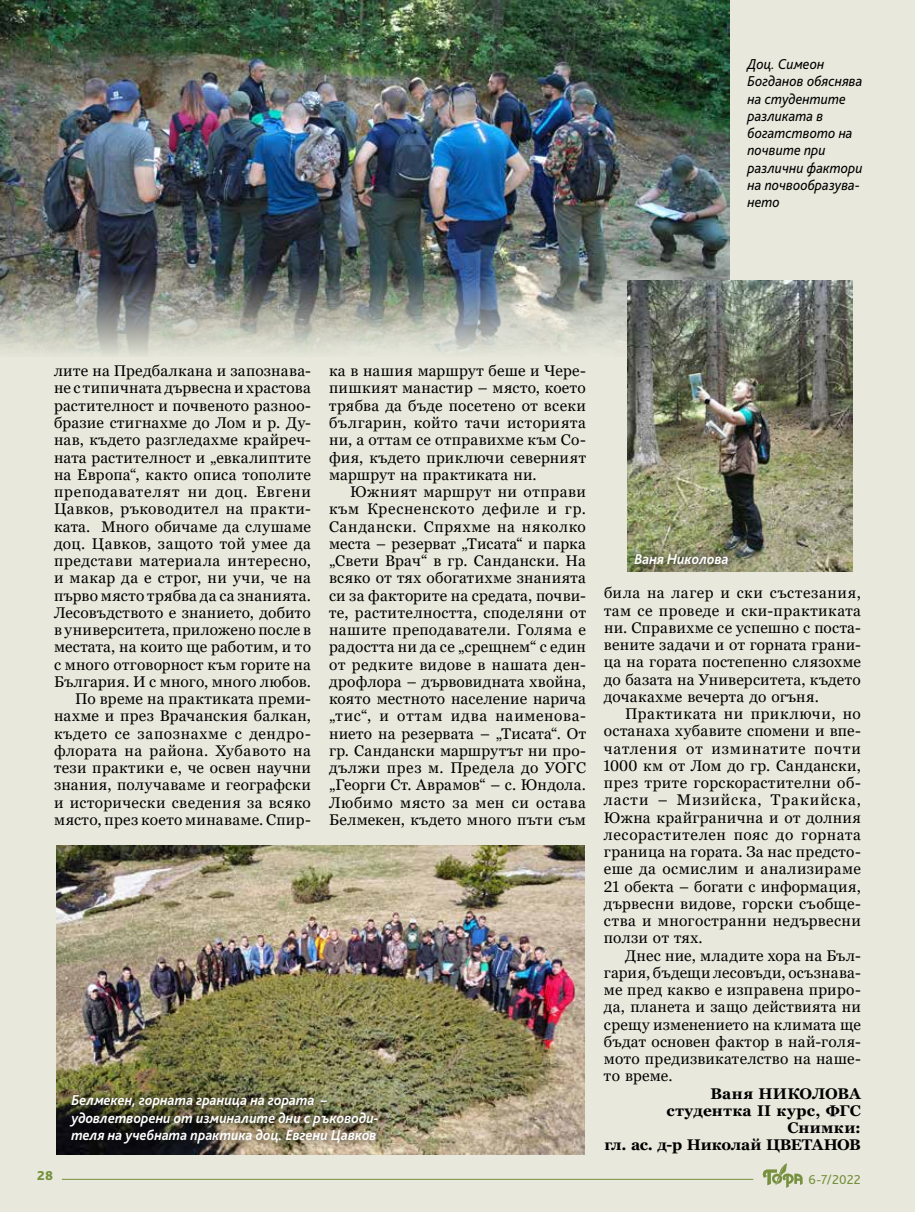
<style>
.page{position:relative;width:915px;height:1212px;background:#fff}
.page>*{position:absolute;margin:0;border:0;box-sizing:border-box;transform-origin:0 0}
.t1{font:15.45px/17.2px "Georgia";letter-spacing:.02em;color:#000;text-align:justify}
.t2{font:700 15.45px/17.2px "Georgia";letter-spacing:.01em;color:#000;text-align:right}
.t3{font:italic 700 15px/17.2px "Bliss Pro";color:#fff;scale:.95 1}
.t4{font:italic 15px/17.2px "Bliss Pro";color:#000;scale:.95 1}
.t5{font:13.5px "Bliss Pro";color:#76903b}
.t6{font:800 13.5px "Bliss Pro";color:#76903b}
</style>
<div class="page">
<div style="left:0;top:0;width:914px;height:1212px;background:#e8e9dc"></div>
<img style="left:0;top:0;width:729px;height:355px">
<img style="left:627px;top:280px;width:225px;height:291px">
<img style="left:56px;top:845px;width:528px;height:309px">
<div style="left:62px;top:1087px;width:324px;height:66px;background:#000;opacity:.75"></div>
<div style="left:627px;top:546px;width:110px;height:28px;background:#000;opacity:.75"></div>
<svg style="left:762px;top:1163px;width:40px;height:25px"></svg>
<hr style="left:62px;top:1179px;width:691px;height:1px;background:#76903b">
<p class="t4" style="left:747px;top:55px;width:123px">Доц. Симеон<br>Богданов обяснява на студентите разликата в богатството на почвите при различни фактори на почвообразува&shy;нето</p>
<p class="t1" style="left:54px;top:363px;width:258px;text-align:right">лите на Предбалкана и запознава&shy;не с типичната дървесна и храстова растителност и почвеното разноо&shy;бразие стигнахме до Лом и р. Ду&shy;нав, където разгледахме крайреч&shy;ната растителност и „евкалиптите на Европа“, както описа тополите преподавателят ни доц. Евгени<br>Цавков, ръководител на практи&shy;ката. Много обичаме да слушаме доц. Цавков, защото той умее да представи материала интересно, и макар да е строг, ни учи, че на първо място трябва да са знанията.<br>Лесовъдството е знанието, добито в университета, приложено после в местата, на които ще работим, и то с много отговорност към горите на<br>България. И с много, много любов.<br>По време на практиката преми&shy;нахме и през Врачанския балкан, където се запознахме с дендро&shy;флората на района. Хубавото на тези практики е, че освен научни знания, получаваме и географски и исторически сведения за всяко място, през което минаваме. Спир-</p>
<p class="t1" style="left:329px;top:363px;width:258px">ка в нашия маршрут беше и Чере&shy;пишкият манастир – място, което трябва да бъде посетено от всеки българин, който тачи историята ни, а оттам се отправихме към Со&shy;фия, където приключи северният маршрут на практиката ни.</p>
<p class="t1" style="left:329px;top:483px;width:258px;text-indent:21px">Южният маршрут ни отправи към Кресненското дефиле и гр.<br>Сандански. Спряхме на няколко места – резерват „Тисата“ и парка „Свети Врач“ в гр. Сандански. На всяко от тях обогатихме знанията си за факторите на средата, почви&shy;те, растителността, споделяни от нашите преподаватели. Голяма е радостта ни да се „срещнем“ с един от редките видове в нашата ден&shy;дрофлора – дървовидната хвойна, която местното население нарича „тис“, и оттам идва наименова&shy;нието на резервата – „Тисата“. От гр. Сандански маршрутът ни про&shy;дължи през м. Предела до УОГС „Георги Ст. Аврамов“ – с. Юндола.<br>Любимо място за мен си остава Белмекен, където много пъти съм</p>
<p class="t6" style="left:37px;top:1167px;width:17px">28</p>
<p class="t3" style="left:71px;top:1091px;width:325px">Белмекен, горната граница на гората – удовлетворени от изминалите дни с ръководи&shy;теля на учебната практика доц. Евгени Цавков</p>
<p class="t3" style="left:634px;top:550px;width:101px">Ваня Николова</p>
<p class="t1" style="left:603px;top:585px;width:258px">била на лагер и ски състезания, там се проведе и ски-практиката ни. Справихме се успешно с поста&shy;вените задачи и от горната грани&shy;ца на гората постепенно слязохме до базата на Университета, където дочакахме вечерта до огъня.</p>
<p class="t1" style="left:603px;top:705px;width:258px;text-indent:21px">Практиката ни приключи, но останаха хубавите спомени и впе&shy;чатления от изминатите почти 1000 км от Лом до гр. Сандански, през трите горскорастителни об&shy;ласти – Мизийска, Тракийска, Южна крайгранична и от долния лесорастителен пояс до горната граница на гората. За нас предсто&shy;еше да осмислим и анализираме 21 обекта – богати с информация, дървесни видове, горски съобще&shy;ства и многостранни недървесни ползи от тях.</p>
<p class="t1" style="left:603px;top:947px;width:258px;text-indent:21px">Днес ние, младите хора на Бъл&shy;гария, бъдещи лесовъди, осъзнава&shy;ме пред какво е изправена приро&shy;да, планета и защо действията ни срещу изменението на климата ще бъдат основен фактор в най-голя&shy;мото предизвикателство на наше&shy;то време.</p>
<p class="t2" style="left:604px;top:1085px;width:258px">Ваня НИКОЛОВА<br>студентка II курс, ФГС<br>Снимки:<br>гл. ас. д-р Николай ЦВЕТАНОВ</p>
<p class="t5" style="left:808px;top:1171px;width:54px">6-7/2022</p>
</div>
